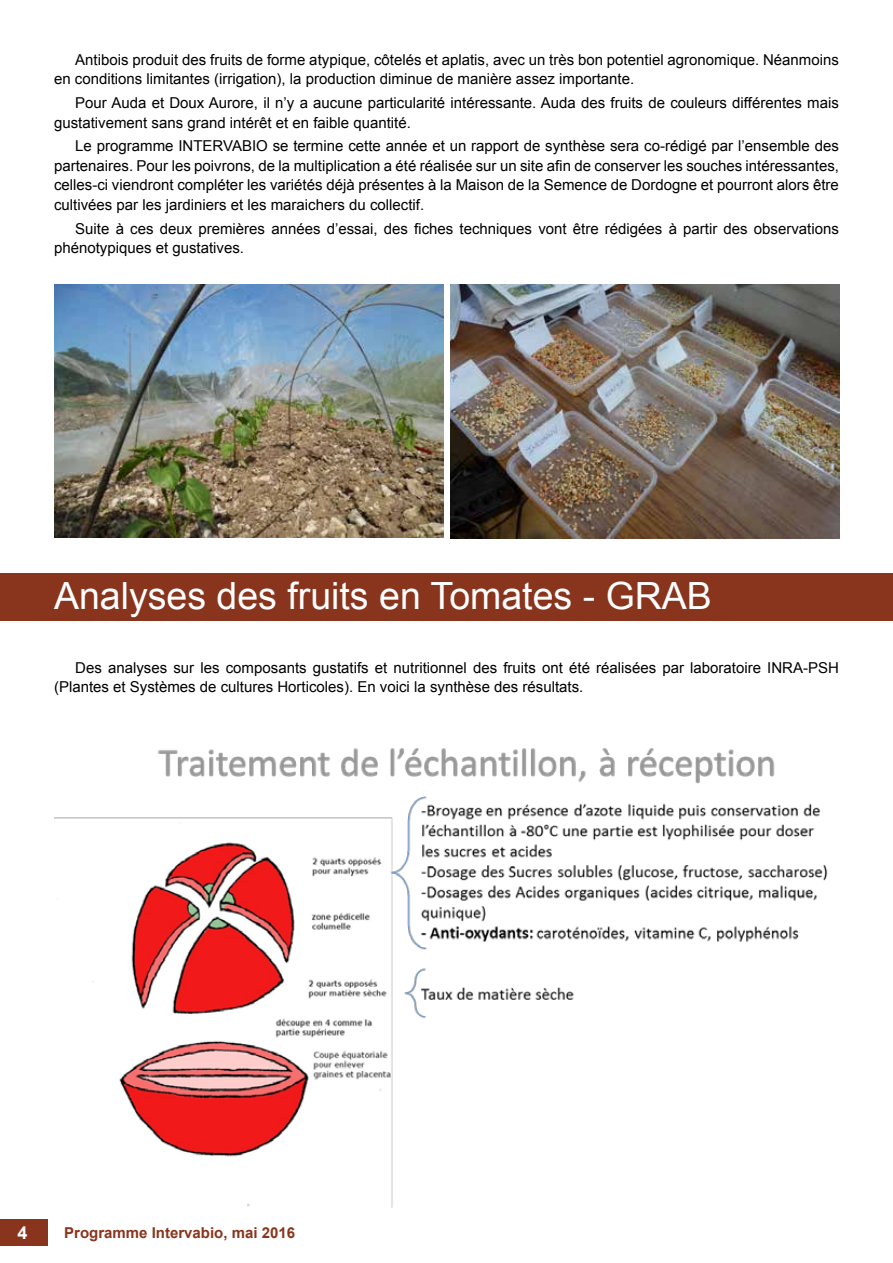
<style>
.page{position:relative;width:893px;height:1263px;background:#fff}
.page>*{position:absolute;margin:0;border:0;box-sizing:border-box;transform-origin:0 0}
.t1{font:37.5px "Arial";color:#fff}
.t2{font:700 18px "Arial";color:#fff}
.t3{font:15px/19.5px "Arial";color:#000}
.t4{font:700 15px "Arial";color:#89351d}
</style>
<div class="page">
<div style="left:0;top:573px;width:893px;height:47px;background:#89351d"></div>
<img style="left:54px;top:284px;width:390px;height:254px">
<img style="left:451px;top:284px;width:389px;height:254px">
<img style="left:54px;top:748px;width:774px;height:460px">
<div style="left:0;top:1219px;width:47px;height:26px;background:#89351d"></div>
<p class="t3" style="left:54px;top:50px;width:786px;text-indent:21px">Antibois produit des fruits de forme atypique, côtelés et aplatis, avec un très bon potentiel agronomique. Néanmoins en conditions limitantes (irrigation), la production diminue de manière assez importante.</p>
<p class="t3" style="left:54px;top:93px;width:786px;text-indent:21px">Pour Auda et Doux Aurore, il n’y a aucune particularité intéressante. Auda des fruits de couleurs différentes mais gustativement sans grand intérêt et en faible quantité.</p>
<p class="t3" style="left:54px;top:137px;width:786px;text-align:justify;text-indent:21px">Le programme INTERVABIO se termine cette année et un rapport de synthèse sera co-rédigé par l’ensemble des partenaires. Pour les poivrons, de la multiplication a été réalisée sur un site afin de conserver les souches intéressantes, celles-ci viendront compléter les variétés déjà présentes à la Maison de la Semence de Dordogne et pourront alors être cultivées par les jardiniers et les maraichers du collectif.</p>
<p class="t3" style="left:54px;top:219px;width:786px;text-indent:21px">Suite à ces deux premières années d’essai, des fiches techniques vont être rédigées à partir des observations phénotypiques et gustatives.</p>
<h1 class="t1" style="left:54px;top:571px;width:659px">Analyses des fruits en Tomates - GRAB</h1>
<p class="t3" style="left:54px;top:658px;width:786px;text-indent:21px">Des analyses sur les composants gustatifs et nutritionnel des fruits ont été réalisées par laboratoire INRA-PSH (Plantes et Systèmes de cultures Horticoles). En voici la synthèse des résultats.</p>
<p class="t2" style="left:18px;top:1220px;width:12px">4</p>
<p class="t4" style="left:64px;top:1222px;width:232px">Programme Intervabio, mai 2016</p>
</div>
